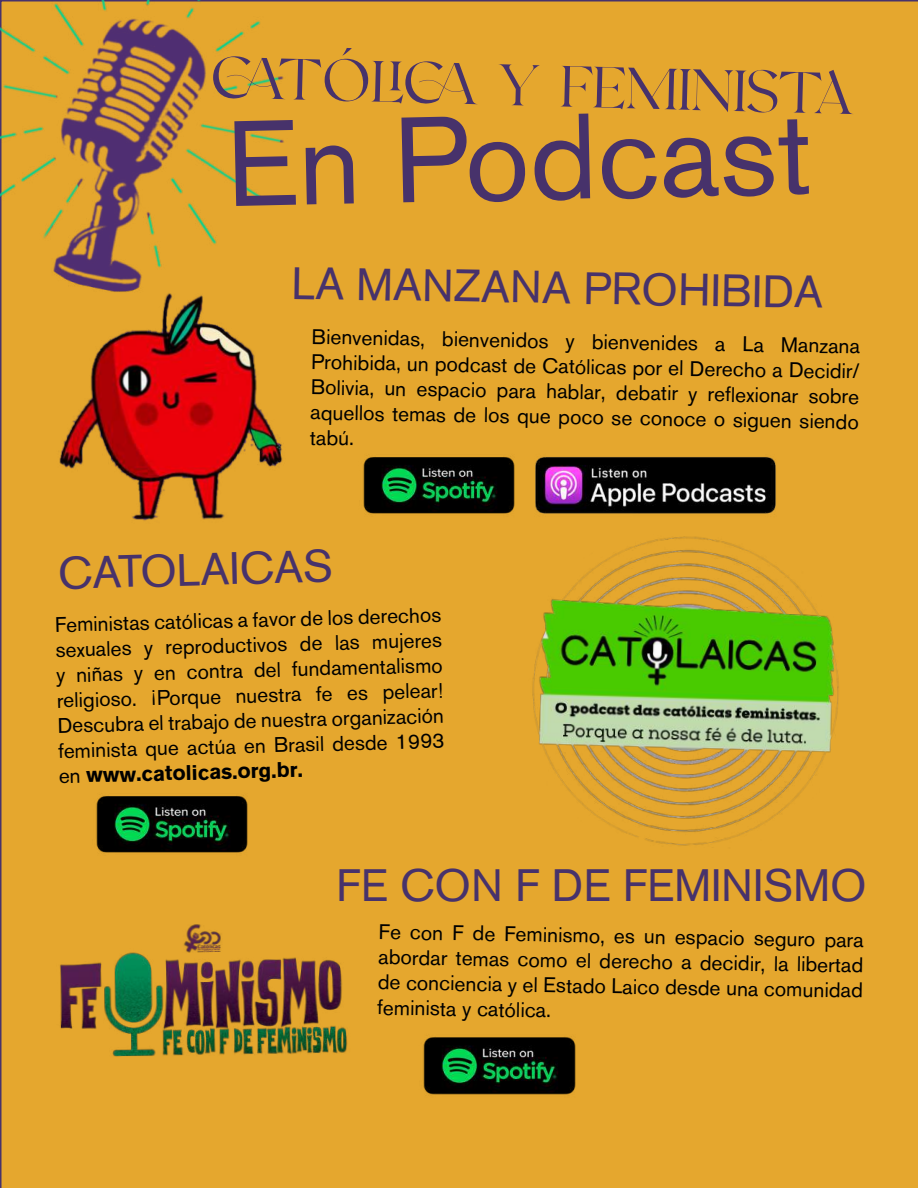
<style>
.page{position:relative;width:918px;height:1188px;background:#e5a72e}
.page>*{position:absolute;margin:0;border:0;box-sizing:border-box;transform-origin:0 0}
.t1{font:120px "Akzidenz Grotesk BQ";color:#47326b}
.t2{font:58.5px "Valky";color:#47326b}
.t3{font:45px "Akzidenz Grotesk BQ";color:#47326b}
.t4{font:21px/25.2px "Akzidenz Grotesk BQ";color:#000;text-align:justify}
.s1{font-weight:700}
</style>
<div class="page">
<img style="left:1px;top:1px;width:331px;height:353px">
<img style="left:47px;top:274px;width:313px;height:271px">
<img style="left:483px;top:525px;width:367px;height:325px">
<img style="left:349px;top:442px;width:445px;height:89px">
<img style="left:82px;top:781px;width:170px;height:89px">
<img style="left:20px;top:894px;width:367px;height:257px">
<img style="left:410px;top:1023px;width:170px;height:88px">
<h2 class="t2" style="left:212px;top:47px;width:643px;rotate:1deg">CA TÓLI CA Y FEMINISTA</h2>
<h1 class="t1" style="left:225px;top:92px;width:588px;rotate:-1deg">En Podcast</h1>
<h3 class="t3" style="left:292px;top:256px;width:533px;rotate:1deg">LA MANZANA PROHIBIDA</h3>
<p class="t4" style="left:312px;top:324px;width:550px;rotate:1deg">Bienvenidas, bienvenidos y bienvenides a La Manzana Prohibida, un podcast de Católicas por el Derecho a Decidir/ Bolivia, un espacio para hablar, debatir y reflexionar sobre aquellos temas de los que poco se conoce o siguen siendo tabú.</p>
<h3 class="t3" style="left:58px;top:545px;width:276px;rotate:-1deg">CATOLAICAS</h3>
<p class="t4" style="left:53px;top:614px;width:389px;rotate:-2deg">Feministas católicas a favor de los derechos sexuales y reproductivos de las mujeres y niñas y en contra del fundamentalismo religioso. ¡Porque nuestra fe es pelear!<br>Descubra el trabajo de nuestra organización feminista que actúa en Brasil desde 1993 en <span class="s1">www.catolicas.org.br.</span></p>
<h3 class="t3" style="left:336px;top:859px;width:532px">FE CON F DE FEMINISMO</h3>
<p class="t4" style="left:379px;top:919px;width:487px;rotate:1deg">Fe con F de Feminismo, es un espacio seguro para abordar temas como el derecho a decidir, la libertad de conciencia y el Estado Laico desde una comunidad feminista y católica.</p>
</div>
